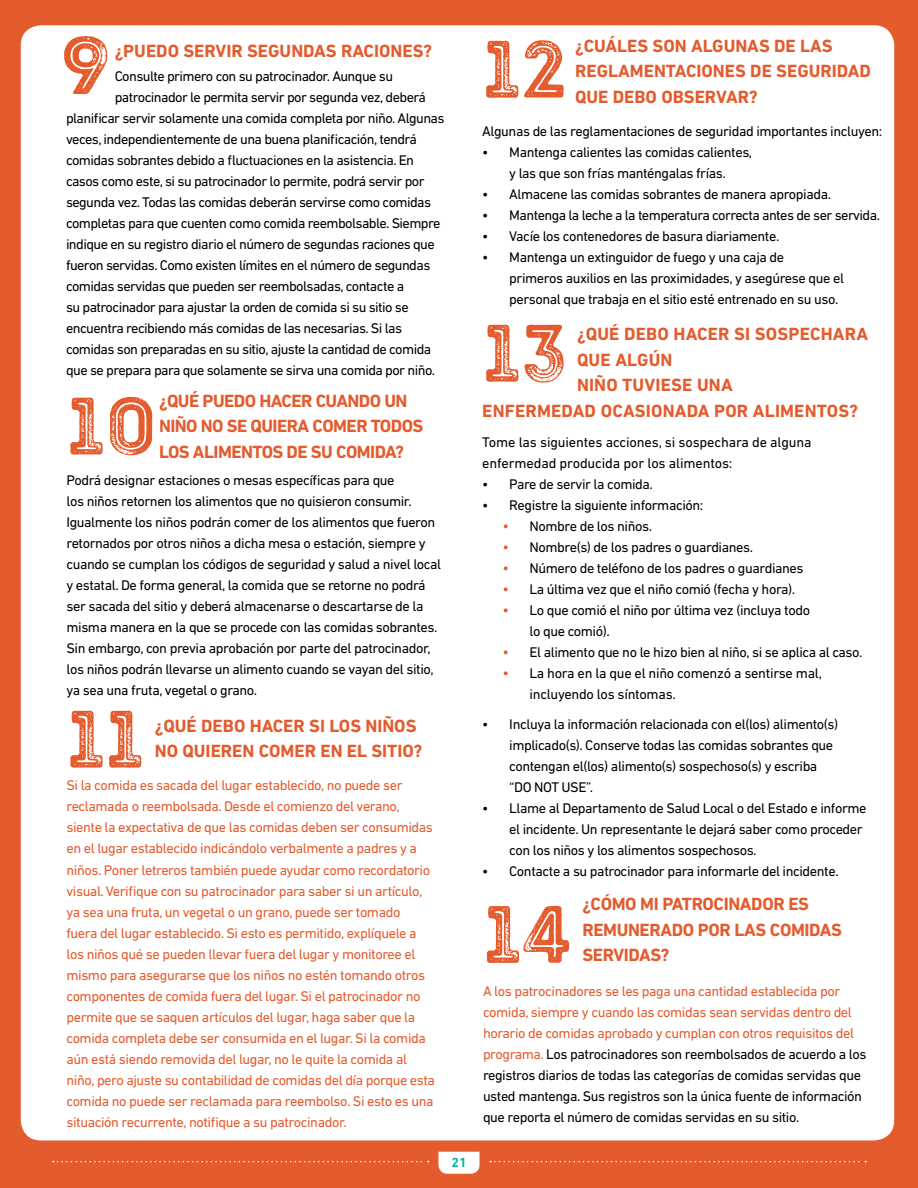
<style>
.page{position:relative;width:918px;height:1188px;background:#e45b2d}
.page>*{position:absolute;margin:0;border:0;box-sizing:border-box;transform-origin:0 0}
.t1{font:81px "Intro Rust G Base 2 Line";color:#e45b2d}
.t2{font:700 18px/25.5px "DIN Next LT Pro";color:#e45b2d}
.t3{font:700 18px/25.5px "DIN Next LT Pro";letter-spacing:-.03em;color:#e45b2d}
.t4{font:700 18px/25.5px "DIN Next LT Pro";letter-spacing:-.02em;color:#e45b2d}
.t5{font:14.25px/21px "DIN Next LT Pro";letter-spacing:-.03em;color:#000}
.t6{font:14.25px/21px "DIN Next LT Pro";letter-spacing:-.03em;color:#e45b2d}
.t7{font:14.25px/21px "DIN Next LT Pro";letter-spacing:-.01em;color:#000}
.t8{font:700 13.5px "DIN Next LT Pro";color:#05b9ab}
.s1{font-size:15px;color:#e45b2d}
.s2{color:#e45b2d}
</style>
<div class="page">
<div style="left:21px;top:25px;width:873px;height:1115px;background:#fff;border-radius:20px"></div>
<svg style="left:70px;top:398px;width:33px;height:57px"></svg>
<svg style="left:110px;top:397px;width:42px;height:58px"></svg>
<svg style="left:486px;top:325px;width:32px;height:57px"></svg>
<svg style="left:524px;top:325px;width:40px;height:58px"></svg>
<svg style="left:70px;top:711px;width:33px;height:57px"></svg>
<svg style="left:109px;top:711px;width:32px;height:57px"></svg>
<svg style="left:64px;top:36px;width:43px;height:58px"></svg>
<svg style="left:438px;top:1152px;width:42px;height:22px"></svg>
<svg style="left:490px;top:1161px;width:376px;height:1px"></svg>
<svg style="left:53px;top:1161px;width:376px;height:1px"></svg>
<h3 class="t2" style="left:115px;top:38px;width:319px">¿PUEDO SERVIR SEGUNDAS RACIONES?</h3>
<p class="t5" style="left:115px;top:65px;width:280px">Consulte primero con su patrocinador. Aunque su</p>
<p class="t5" style="left:115px;top:86px;width:313px">patrocinador le permita servir por segunda vez, deberá</p>
<p class="t5" style="left:66px;top:107px;width:380px">planificar servir solamente una comida completa por niño. Algunas</p>
<p class="t5" style="left:66px;top:128px;width:353px">veces, independientemente de una buena planificación, tendrá</p>
<p class="t5" style="left:66px;top:149px;width:350px">comidas sobrantes debido a fluctuaciones en la asistencia. En</p>
<p class="t5" style="left:66px;top:170px;width:360px">casos como este, si su patrocinador lo permite, podrá servir por</p>
<p class="t5" style="left:66px;top:191px;width:367px">segunda vez. Todas las comidas deberán servirse como comidas</p>
<p class="t5" style="left:66px;top:212px;width:376px">completas para que cuenten como comida reembolsable. Siempre</p>
<p class="t5" style="left:66px;top:233px;width:370px">indique en su registro diario el número de segundas raciones que</p>
<p class="t5" style="left:66px;top:254px;width:366px">fueron servidas. Como existen límites en el número de segundas</p>
<p class="t5" style="left:66px;top:275px;width:340px">comidas servidas que pueden ser reembolsadas, contacte a</p>
<p class="t5" style="left:66px;top:296px;width:344px">su patrocinador para ajustar la orden de comida si su sitio se</p>
<p class="t5" style="left:66px;top:317px;width:338px">encuentra recibiendo más comidas de las necesarias. Si las</p>
<p class="t5" style="left:66px;top:338px;width:367px">comidas son preparadas en su sitio, ajuste la cantidad de comida</p>
<p class="t5" style="left:66px;top:359px;width:371px">que se prepara para que solamente se sirva una comida por niño.</p>
<h3 class="t3" style="left:159px;top:388px;width:266px">¿QUÉ PUEDO HACER CUANDO UN<br>NIÑO NO SE QUIERA COMER TODOS<br>LOS ALIMENTOS DE SU COMIDA?</h3>
<p class="t5" style="left:66px;top:469px;width:376px">Podrá designar estaciones o mesas específicas para que<br>los niños retornen los alimentos que no quisieron consumir.<br>Igualmente los niños podrán comer de los alimentos que fueron retornados por otros niños a dicha mesa o estación, siempre y cuando se cumplan los códigos de seguridad y salud a nivel local y estatal. De forma general, la comida que se retorne no podrá ser sacada del sitio y deberá almacenarse o descartarse de la misma manera en la que se procede con las comidas sobrantes.</p>
<p class="t5" style="left:66px;top:637px;width:369px">Sin embargo, con previa aprobación por parte del patrocinador, los niños podrán llevarse un alimento cuando se vayan del sitio, ya sea una fruta, vegetal o grano.</p>
<h3 class="t2" style="left:155px;top:713px;width:269px">¿QUÉ DEBO HACER SI LOS NIÑOS<br>NO QUIEREN COMER EN EL SITIO?</h3>
<p class="t6" style="left:66px;top:775px;width:370px">Si la comida es sacada del lugar establecido, no puede ser reclamada o reembolsada. Desde el comienzo del verano, siente la expectativa de que las comidas deben ser consumidas en el lugar establecido indicándolo verbalmente a padres y a niños. Poner letreros también puede ayudar como recordatorio visual. Verifique con su patrocinador para saber si un artículo, ya sea una fruta, un vegetal o un grano, puede ser tomado<br>fuera del lugar establecido. Si esto es permitido, explíquele a los niños qué se pueden llevar fuera del lugar y monitoree el mismo para asegurarse que los niños no estén tomando otros componentes de comida fuera del lugar. Si el patrocinador no permite que se saquen artículos del lugar, haga saber que la comida completa debe ser consumida en el lugar. Si la comida aún está siendo removida del lugar, no le quite la comida al niño, pero ajuste su contabilidad de comidas del día porque esta comida no puede ser reclamada para reembolso. Si esto es una situación recurrente, notifique a su patrocinador.</p>
<p class="t8" style="left:451px;top:1155px;width:17px">21</p>
<h3 class="t1" style="left:482px;top:18px;width:87px">12</h3>
<h3 class="t2" style="left:575px;top:33px;width:297px">¿CUÁLES SON ALGUNAS DE LAS<br>REGLAMENTACIONES DE SEGURIDAD<br>QUE DEBO OBSERVAR?</h3>
<p class="t5" style="left:482px;top:120px;width:402px">Algunas de las reglamentaciones de seguridad importantes incluyen:</p>
<p class="t5" style="left:482px;top:141px;width:272px;text-align:center">• Mantenga calientes las comidas calientes, y las que son frías manténgalas frías.</p>
<p class="t5" style="left:482px;top:183px;width:350px">• Almacene las comidas sobrantes de manera apropiada.</p>
<p class="t5" style="left:482px;top:204px;width:399px">• Mantenga la leche a la temperatura correcta antes de ser servida.</p>
<p class="t5" style="left:482px;top:225px;width:299px">• Vacíe los contenedores de basura diariamente.</p>
<p class="t5" style="left:509px;top:246px;width:336px;text-indent:-27px">• Mantenga un extinguidor de fuego y una caja de<br>primeros auxilios en las proximidades, y asegúrese que el personal que trabaja en el sitio esté entrenado en su uso.</p>
<h3 class="t2" style="left:577px;top:321px;width:293px">¿QUÉ DEBO HACER SI SOSPECHARA</h3>
<h3 class="t2" style="left:577px;top:347px;width:97px">QUE ALGÚN</h3>
<h3 class="t2" style="left:577px;top:372px;width:157px">NIÑO TUVIESE UNA</h3>
<h3 class="t2" style="left:482px;top:398px;width:377px">ENFERMEDAD OCASIONADA POR ALIMENTOS?</h3>
<p class="t7" style="left:482px;top:431px;width:331px">Tome las siguientes acciones, si sospechara de alguna enfermedad producida por los alimentos:</p>
<p class="t5" style="left:482px;top:473px;width:172px">• Pare de servir la comida.</p>
<p class="t5" style="left:482px;top:494px;width:8px">•</p>
<p class="t5" style="left:509px;top:494px;width:196px">Registre la siguiente información:</p>
<p class="t5" style="left:503px;top:515px;width:151px"><span class="s1">•</span> Nombre de los niños.</p>
<p class="t5" style="left:503px;top:536px;width:252px"><span class="s1">•</span> Nombre(s) de los padres o guardianes.</p>
<p class="t5" style="left:503px;top:557px;width:303px"><span class="s1">•</span> Número de teléfono de los padres o guardianes</p>
<p class="t5" style="left:503px;top:578px;width:294px"><span class="s1">•</span> La última vez que el niño comió (fecha y hora).</p>
<p class="t5" style="left:530px;top:599px;width:282px;text-indent:-27px"><span class="s1">•</span> Lo que comió el niño por última vez (incluya todo lo que comió).</p>
<p class="t5" style="left:503px;top:641px;width:362px"><span class="s1">•</span> El alimento que no le hizo bien al niño, si se aplica al caso.</p>
<p class="t5" style="left:530px;top:662px;width:294px;text-indent:-27px"><span class="s1">•</span> La hora en la que el niño comenzó a sentirse mal, incluyendo los síntomas.</p>
<p class="t5" style="left:509px;top:713px;width:330px;text-indent:-27px">• Incluya la información relacionada con el(los) alimento(s) implicado(s). Conserve todas las comidas sobrantes que contengan el(los) alimento(s) sospechoso(s) y escriba “DO NOT USE”.</p>
<p class="t5" style="left:509px;top:797px;width:359px;text-indent:-27px">• Llame al Departamento de Salud Local o del Estado e informe el incidente. Un representante le dejará saber como proceder con los niños y los alimentos sospechosos.</p>
<p class="t5" style="left:482px;top:860px;width:358px">• Contacte a su patrocinador para informarle del incidente.</p>
<h3 class="t1" style="left:483px;top:883px;width:90px">14</h3>
<h3 class="t4" style="left:582px;top:891px;width:261px">¿CÓMO MI PATROCINADOR ES<br>REMUNERADO POR LAS COMIDAS<br>SERVIDAS?</h3>
<p class="t5" style="left:483px;top:980px;width:385px"><span class="s2">A los patrocinadores se les paga una cantidad establecida por comida, siempre y cuando las comidas sean servidas dentro del horario de comidas aprobado y cumplan con otros requisitos del programa.</span> Los patrocinadores son reembolsados de acuerdo a los registros diarios de todas las categorías de comidas servidas que usted mantenga. Sus registros son la única fuente de información que reporta el número de comidas servidas en su sitio.</p>
</div>
